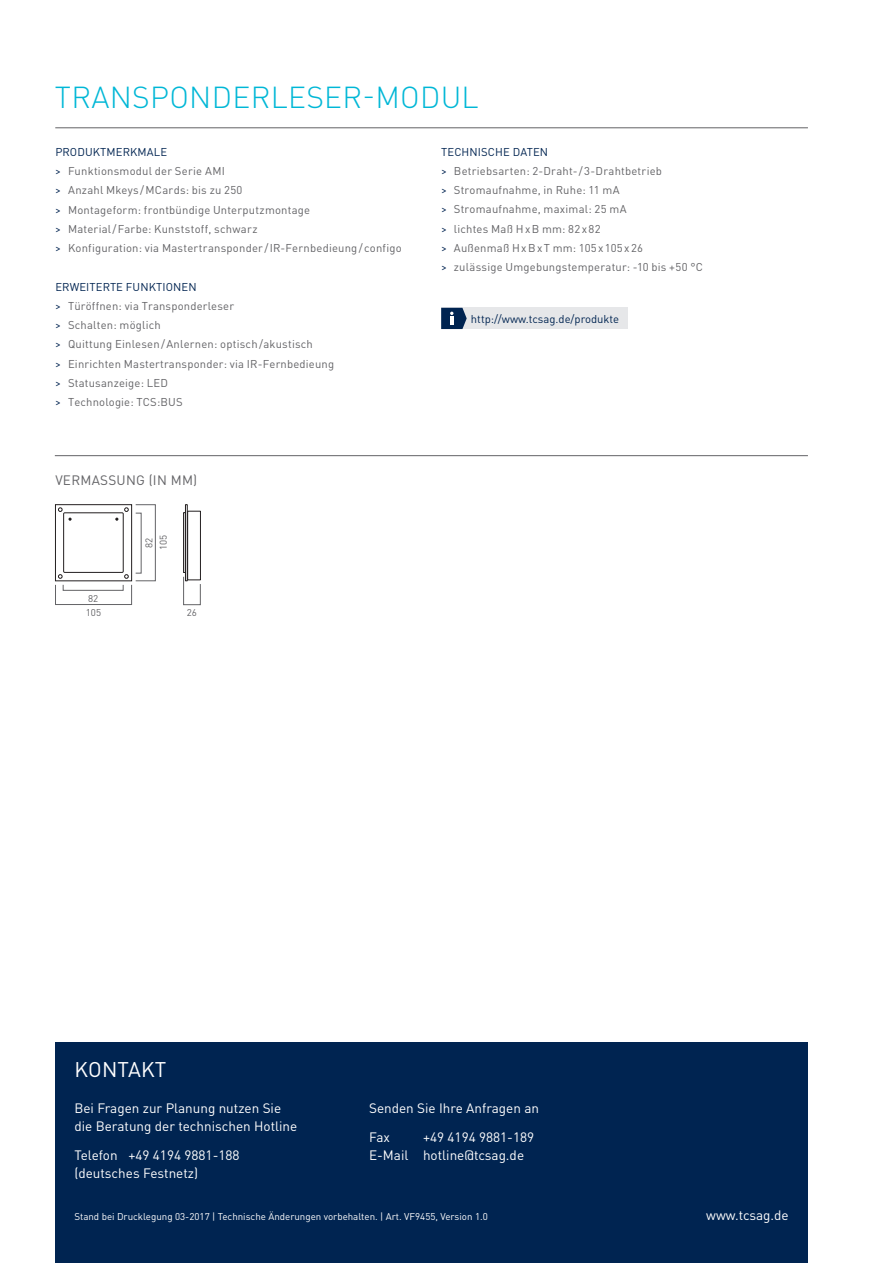
<style>
.page{position:relative;width:893px;height:1263px;background:#fff}
.page>*{position:absolute;margin:0;border:0;box-sizing:border-box;transform-origin:0 0}
.t1{font:300 30px "DIN Pro";letter-spacing:.01em;color:#00b7d6}
.t2{font:21px "DIN Pro";letter-spacing:.01em;color:#fff}
.t3{font:13.5px/18px "DIN Pro";color:#fff}
.t4{font:13.5px "DIN Pro";letter-spacing:.02em;color:#636366}
.t5{font:11.25px/19.2px "DIN Pro";letter-spacing:.015em;color:#636366}
.t6{font:11.25px "DIN Pro";color:#002451}
.t7{font:9.75px "DIN Pro";color:#fff}
.t8{font:9.75px/14.4px "DIN Pro";color:#636366}
.s1{color:#002451}
</style>
<div class="page">
<div style="left:55px;top:1042px;width:753px;height:221px;background:#002451"></div>
<div style="left:441px;top:308px;width:187px;height:21px;background:#e6e7e9"></div>
<svg style="left:441px;top:308px;width:26px;height:21px"></svg>
<hr style="left:55px;top:128px;width:753px;height:1px;background:#636366">
<hr style="left:55px;top:455px;width:753px;height:1px;background:#636366">
<div style="left:183px;top:512px;width:3px;height:61px;border:1px solid #231f20"></div>
<div style="left:185px;top:504px;width:2px;height:77px;border:1px solid #231f20"></div>
<div style="left:187px;top:511px;width:14px;height:69px;border:1px solid #231f20"></div>
<svg style="left:183px;top:576px;width:18px;height:29px"></svg>
<div style="left:55px;top:504px;width:77px;height:77px;border:1px solid #231f20"></div>
<svg style="left:58px;top:508px;width:4px;height:4px"></svg>
<svg style="left:124px;top:508px;width:4px;height:4px"></svg>
<svg style="left:58px;top:574px;width:4px;height:4px"></svg>
<svg style="left:124px;top:574px;width:4px;height:4px"></svg>
<div style="left:63px;top:513px;width:60px;height:60px;border:1px solid #231f20"></div>
<div style="left:55px;top:585px;width:77px;height:20px;border:1px solid #636366"></div>
<div style="left:135px;top:504px;width:21px;height:77px;border:1px solid #636366"></div>
<h1 class="t1" style="left:55px;top:74px;width:425px">TRANSPONDERLESER-MODUL</h1>
<p class="t5" style="left:55px;top:141px;width:348px"><span class="s1">PRODUKTMERKMALE<br>&gt;</span> Funktionsmodul der Serie AMI<br><span class="s1">&gt;</span> Anzahl Mkeys/MCards: bis zu 250<br><span class="s1">&gt;</span> Montageform: frontbündige Unterputzmontage<br><span class="s1">&gt;</span> Material/Farbe: Kunststoff, schwarz<br><span class="s1">&gt;</span> Konfiguration: via Mastertransponder/IR-Fernbedieung/configo</p>
<p class="t5" style="left:55px;top:276px;width:280px"><span class="s1">ERWEITERTE FUNKTIONEN<br>&gt;</span> Türöffnen: via Transponderleser<br><span class="s1">&gt;</span> Schalten: möglich<br><span class="s1">&gt;</span> Quittung Einlesen/Anlernen: optisch/akustisch<br><span class="s1">&gt;</span> Einrichten Mastertransponder: via IR-Fernbedieung <span class="s1">&gt;</span> Statusanzeige: LED<br><span class="s1">&gt;</span> Technologie: TCS:BUS</p>
<p class="t4" style="left:55px;top:470px;width:143px">VERMASSUNG (IN MM)</p>
<p class="t8" style="left:86px;top:590px;width:17px">82<br>105</p>
<p class="t8" style="left:141px;top:550px;width:17px;rotate:-90deg">82<br>105</p>
<p class="t8" style="left:187px;top:604px;width:12px">26</p>
<p class="t5" style="left:441px;top:141px;width:263px"><span class="s1">TECHNISCHE DATEN<br>&gt;</span> Betriebsarten: 2-Draht-/3-Drahtbetrieb<br><span class="s1">&gt;</span> Stromaufnahme, in Ruhe: 11 mA<br><span class="s1">&gt;</span> Stromaufnahme, maximal: 25 mA<br><span class="s1">&gt;</span> lichtes Maß HxB mm: 82x82<br><span class="s1">&gt;</span> Außenmaß HxBxT mm: 105x105x26<br><span class="s1">&gt;</span> zulässige Umgebungstemperatur: -10 bis +50 °C</p>
<p class="t6" style="left:471px;top:310px;width:150px">http://www.tcsag.de/produkte</p>
<h2 class="t2" style="left:75px;top:1053px;width:93px">KONTAKT</h2>
<p class="t3" style="left:74px;top:1098px;width:224px">Bei Fragen zur Planung nutzen Sie die Beratung der technischen Hotline</p>
<p class="t3" style="left:74px;top:1144px;width:167px">Telefon +49 4194 9881-188 (deutsches Festnetz)</p>
<p class="t3" style="left:369px;top:1093px;width:172px;line-height:28.7px">Senden Sie Ihre Anfragen an<br>Fax</p>
<p class="t3" style="left:369px;top:1127px;width:167px;text-indent:54px">+49 4194 9881-189<br>E-Mail hotline@tcsag.de</p>
<p class="t7" style="left:74px;top:1209px;width:415px">Stand bei Drucklegung 03-2017 | Technische Änderungen vorbehalten. | Art. VF9455, Version 1.0</p>
<p class="t3" style="left:706px;top:1205px;width:84px">www.tcsag.de</p>
</div>
